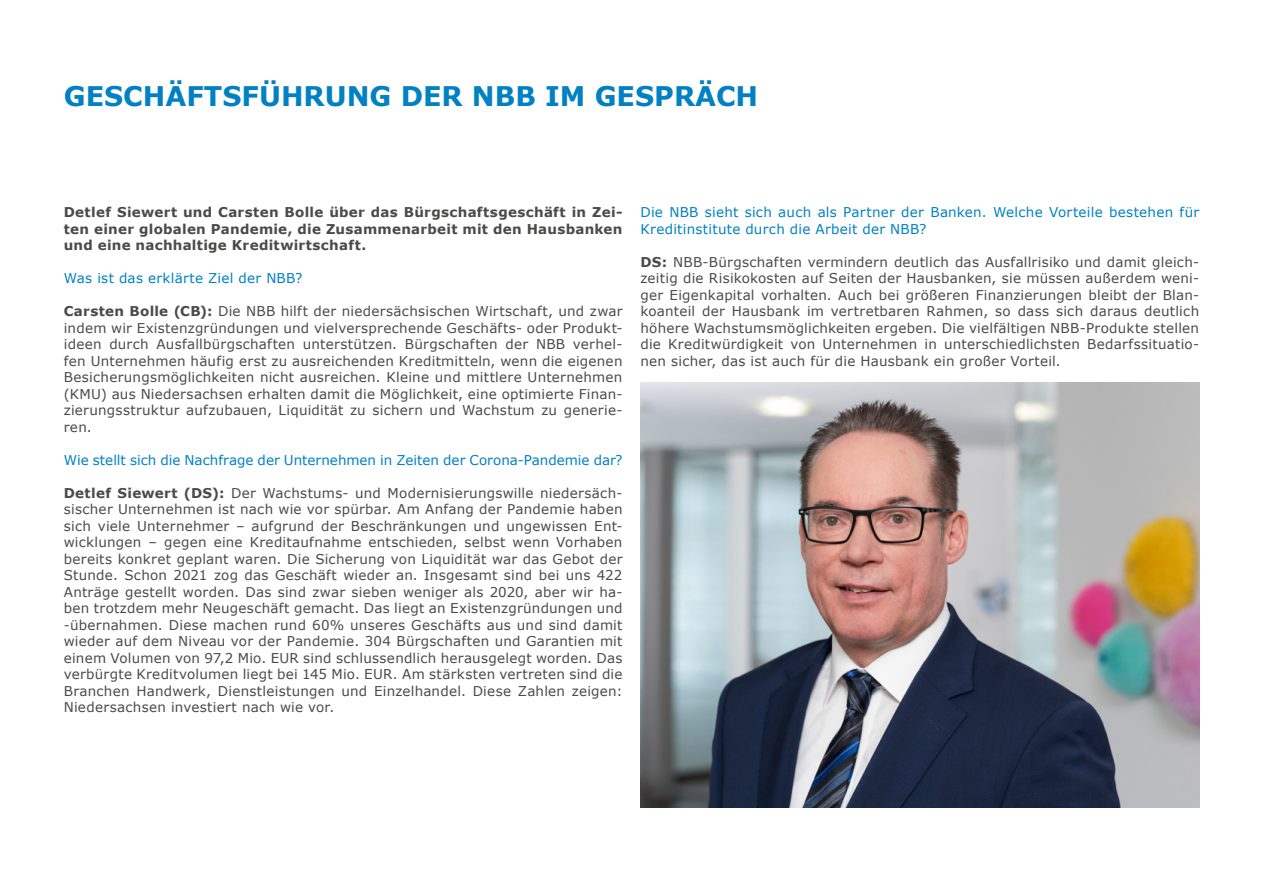
<style>
.page{position:relative;width:1263px;height:893px;background:#fff}
.page>*{position:absolute;margin:0;border:0;box-sizing:border-box;transform-origin:0 0}
.t1{font:700 27px "Verdana";color:#0081c3}
.Report_Fliesstext{font:13.5px/16.5px "Verdana";letter-spacing:.015em;color:#4a4a49;text-align:justify}
.Report_Fliesstext-2{font:700 13.5px/16.5px "Verdana";letter-spacing:.02em;color:#4a4a49;text-align:justify}
.Report_Fliesstext-3{font:13.5px/16.5px "Verdana";letter-spacing:.015em;color:#0081c3}
.Report_Fliesstext-4{font:13.5px "Verdana";letter-spacing:-.005em;color:#0081c3}
.s1{font-weight:700}
</style>
<div class="page">
<img style="left:640px;top:382px;width:559px;height:426px">
<p class="t1" style="left:64px;top:78px;width:696px">GESCHÄFTSFÜHRUNG DER NBB IM GESPRÄCH</p>
<p class="Report_Fliesstext-2" style="left:64px;top:204px;width:560px">Detlef Siewert und Carsten Bolle über das Bürgschaftsgeschäft in Zei&shy;ten einer globalen Pandemie, die Zusammenarbeit mit den Hausbanken und eine nachhaltige Kreditwirtschaft.</p>
<p class="Report_Fliesstext-3" style="left:64px;top:270px;width:240px">Was ist das erklärte Ziel der NBB?</p>
<p class="Report_Fliesstext" style="left:64px;top:303px;width:560px"><span class="s1">Carsten Bolle (CB):</span> Die NBB hilft der niedersächsischen Wirtschaft, und zwar indem wir Existenzgründungen und vielversprechende Geschäfts- oder Produkt&shy;ideen durch Ausfallbürgschaften unterstützen. Bürgschaften der NBB verhel&shy;fen Unternehmen häufig erst zu ausreichenden Kreditmitteln, wenn die eigenen Besicherungsmöglichkeiten nicht ausreichen. Kleine und mittlere Unternehmen (KMU) aus Niedersachsen erhalten damit die Möglichkeit, eine optimierte Finan&shy;zierungsstruktur aufzubauen, Liquidität zu sichern und Wachstum zu generie&shy;ren.</p>
<p class="Report_Fliesstext-4" style="left:64px;top:451px;width:560px">Wie stellt sich die Nachfrage der Unternehmen in Zeiten der Corona-Pandemie dar?</p>
<p class="Report_Fliesstext" style="left:64px;top:485px;width:560px"><span class="s1">Detlef Siewert (DS):</span> Der Wachstums- und Modernisierungswille niedersäch&shy;sischer Unternehmen ist nach wie vor spürbar. Am Anfang der Pandemie haben sich viele Unternehmer – aufgrund der Beschränkungen und ungewissen Ent&shy;wicklungen – gegen eine Kreditaufnahme entschieden, selbst wenn Vorhaben bereits konkret geplant waren. Die Sicherung von Liquidität war das Gebot der Stunde. Schon 2021 zog das Geschäft wieder an. Insgesamt sind bei uns 422<br>Anträge gestellt worden. Das sind zwar sieben weniger als 2020, aber wir ha&shy;ben trotzdem mehr Neugeschäft gemacht. Das liegt an Existenzgründungen und -übernahmen. Diese machen rund 60% unseres Geschäfts aus und sind damit wieder auf dem Niveau vor der Pandemie. 304 Bürgschaften und Garantien mit einem Volumen von 97,2 Mio. EUR sind schlussendlich herausgelegt worden. Das verbürgte Kreditvolumen liegt bei 145 Mio. EUR. Am stärksten vertreten sind die Branchen Handwerk, Dienstleistungen und Einzelhandel. Diese Zahlen zeigen:<br>Niedersachsen investiert nach wie vor.</p>
<p class="Report_Fliesstext-3" style="left:640px;top:204px;width:560px">Die NBB sieht sich auch als Partner der Banken. Welche Vorteile bestehen für<br>Kreditinstitute durch die Arbeit der NBB?</p>
<p class="Report_Fliesstext" style="left:640px;top:254px;width:560px"><span class="s1">DS:</span> NBB-Bürgschaften vermindern deutlich das Ausfallrisiko und damit gleich&shy;zeitig die Risikokosten auf Seiten der Hausbanken, sie müssen außerdem weni&shy;ger Eigenkapital vorhalten. Auch bei größeren Finanzierungen bleibt der Blan&shy;koanteil der Hausbank im vertretbaren Rahmen, so dass sich daraus deutlich höhere Wachstumsmöglichkeiten ergeben. Die vielfältigen NBB-Produkte stellen die Kreditwürdigkeit von Unternehmen in unterschiedlichsten Bedarfssituatio&shy;nen sicher, das ist auch für die Hausbank ein großer Vorteil.</p>
</div>
